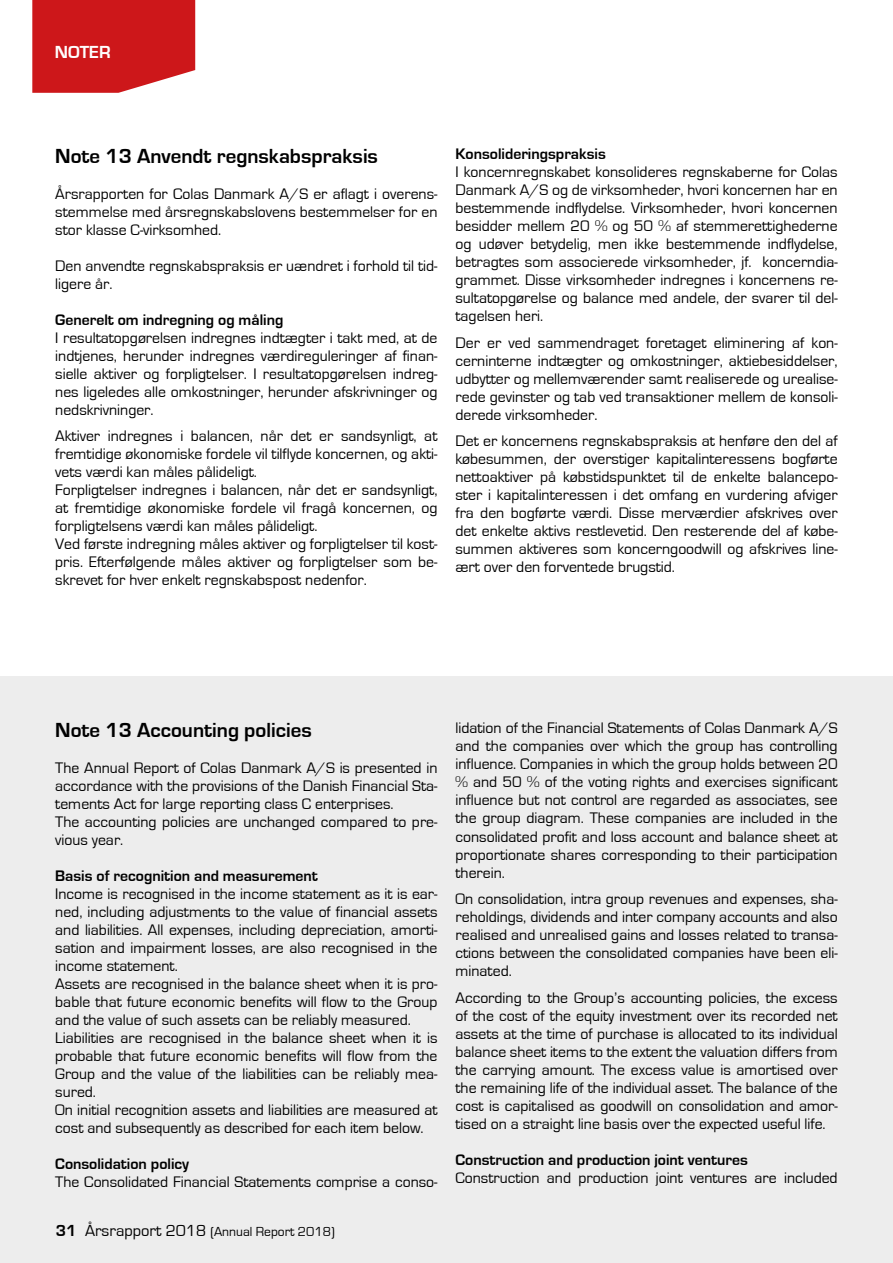
<style>
.page{position:relative;width:893px;height:1263px;background:#fff}
.page>*{position:absolute;margin:0;border:0;box-sizing:border-box;transform-origin:0 0}
.t1{font:700 21px "Eurostile";color:#000}
.t2{font:700 18px "Eurostile";color:#fff}
.t3{font:15.75px/18px "Eurostile";color:#000;text-align:justify}
.t4{font:700 15.75px "Eurostile";color:#000}
.t5{font:13.5px "Eurostile";color:#000}
.s1{font-weight:700;font-size:16.5px}
.s2{font-size:16.5px}
</style>
<div class="page">
<div style="left:0;top:676px;width:893px;height:587px;background:#ededed"></div>
<svg style="left:32px;top:0;width:163px;height:93px;background:#d02528"></svg>
<p class="t2" style="left:55px;top:42px;width:57px">NOTER</p>
<h1 class="t1" style="left:55px;top:144px;width:324px">Note 13 Anvendt regnskabspraksis</h1>
<p class="t3" style="left:55px;top:185px;width:384px">Årsrapporten for Colas Danmark A/S er aflagt i overens&shy;stemmelse med årsregnskabslovens bestemmelser for en stor klasse C-virksomhed.</p>
<p class="t3" style="left:55px;top:257px;width:384px">Den anvendte regnskabspraksis er uændret i forhold til tid&shy;ligere år.</p>
<p class="t4" style="left:55px;top:311px;width:230px">Generelt om indregning og måling</p>
<p class="t3" style="left:55px;top:329px;width:384px">I resultatopgørelsen indregnes indtægter i takt med, at de indtjenes, herunder indregnes værdireguleringer af finan&shy;sielle aktiver og forpligtelser. I resultatopgørelsen indreg&shy;nes ligeledes alle omkostninger, herunder afskrivninger og nedskrivninger.</p>
<p class="t3" style="left:55px;top:427px;width:384px;text-align:left">Aktiver indregnes i balancen, når det er sandsynligt, at fremtidige økonomiske fordele vil tilflyde koncernen, og akti&shy;vets værdi kan måles pålideligt.<br>Forpligtelser indregnes i balancen, når det er sandsynligt, at fremtidige økonomiske fordele vil fragå koncernen, og forpligtelsens værdi kan måles pålideligt.<br>Ved første indregning måles aktiver og forpligtelser til kost&shy;pris. Efterfølgende måles aktiver og forpligtelser som be&shy;skrevet for hver enkelt regnskabspost nedenfor.</p>
<p class="t4" style="left:455px;top:146px;width:152px">Konsolideringspraksis</p>
<p class="t3" style="left:455px;top:164px;width:384px">I koncernregnskabet konsolideres regnskaberne for Colas Danmark A/S og de virksomheder, hvori koncernen har en bestemmende indflydelse. Virksomheder, hvori koncernen besidder mellem 20 % og 50 % af stemmerettighederne og udøver betydelig, men ikke bestemmende indflydelse, betragtes som associerede virksomheder, jf. koncerndia&shy;grammet. Disse virksomheder indregnes i koncernens re&shy;sultatopgørelse og balance med andele, der svarer til del&shy;tagelsen heri.</p>
<p class="t3" style="left:455px;top:334px;width:384px">Der er ved sammendraget foretaget eliminering af kon&shy;cerninterne indtægter og omkostninger, aktiebesiddelser, udbytter og mellemværender samt realiserede og urealise&shy;rede gevinster og tab ved transaktioner mellem de konsoli&shy;derede virksomheder.</p>
<p class="t3" style="left:455px;top:433px;width:384px">Det er koncernens regnskabspraksis at henføre den del af købesummen, der overstiger kapitalinteressens bogførte nettoaktiver på købstidspunktet til de enkelte balancepo&shy;ster i kapitalinteressen i det omfang en vurdering afviger fra den bogførte værdi. Disse merværdier afskrives over det enkelte aktivs restlevetid. Den resterende del af købe&shy;summen aktiveres som koncerngoodwill og afskrives line&shy;ært over den forventede brugstid.</p>
<h1 class="t1" style="left:55px;top:718px;width:258px">Note 13 Accounting policies</h1>
<p class="t3" style="left:55px;top:759px;width:384px;text-align:left">The Annual Report of Colas Danmark A/S is presented in accordance with the provisions of the Danish Financial Sta&shy;tements Act for large reporting class C enterprises.<br>The accounting policies are unchanged compared to pre&shy;vious year.</p>
<p class="t4" style="left:55px;top:867px;width:264px">Basis of recognition and measurement</p>
<p class="t3" style="left:55px;top:885px;width:384px;text-align:left">Income is recognised in the income statement as it is ear&shy;ned, including adjustments to the value of financial assets and liabilities. All expenses, including depreciation, amorti&shy;sation and impairment losses, are also recognised in the income statement.<br>Assets are recognised in the balance sheet when it is pro&shy;bable that future economic benefits will flow to the Group and the value of such assets can be reliably measured.<br>Liabilities are recognised in the balance sheet when it is probable that future economic benefits will flow from the Group and the value of the liabilities can be reliably mea&shy;sured.<br>On initial recognition assets and liabilities are measured at cost and subsequently as described for each item below.</p>
<p class="t4" style="left:55px;top:1155px;width:135px">Consolidation policy</p>
<p class="t3" style="left:55px;top:1173px;width:384px">The Consolidated Financial Statements comprise a conso-</p>
<p class="t5" style="left:56px;top:1224px;width:280px"><span class="s1">31</span> <span class="s2">Årsrapport 2018</span> (Annual Report 2018)</p>
<p class="t3" style="left:455px;top:720px;width:384px">lidation of the Financial Statements of Colas Danmark A/S and the companies over which the group has controlling influence. Companies in which the group holds between 20 % and 50 % of the voting rights and exercises significant influence but not control are regarded as associates, see the group diagram. These companies are included in the consolidated profit and loss account and balance sheet at proportionate shares corresponding to their participation therein.</p>
<p class="t3" style="left:455px;top:890px;width:384px">On consolidation, intra group revenues and expenses, sha&shy;reholdings, dividends and inter company accounts and also realised and unrealised gains and losses related to transa&shy;ctions between the consolidated companies have been eli&shy;minated.</p>
<p class="t3" style="left:455px;top:989px;width:384px">According to the Group’s accounting policies, the excess of the cost of the equity investment over its recorded net assets at the time of purchase is allocated to its individual balance sheet items to the extent the valuation differs from the carrying amount. The excess value is amortised over the remaining life of the individual asset. The balance of the cost is capitalised as goodwill on consolidation and amor&shy;tised on a straight line basis over the expected useful life.</p>
<p class="t4" style="left:455px;top:1151px;width:294px">Construction and production joint ventures</p>
<p class="t3" style="left:455px;top:1169px;width:384px">Construction and production joint ventures are included</p>
</div>
